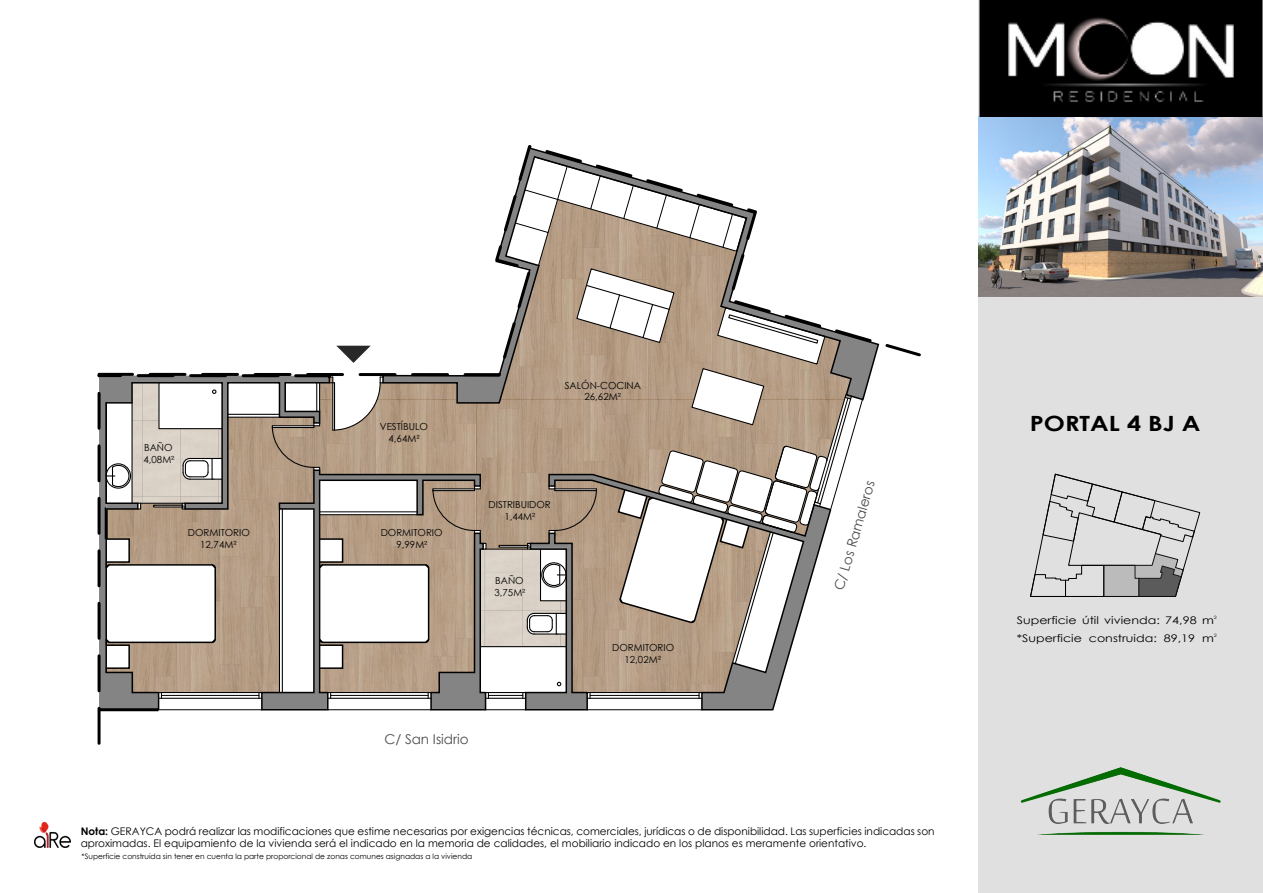
<style>
.page{position:relative;width:1263px;height:893px;background:#fff}
.page>*{position:absolute;margin:0;border:0;box-sizing:border-box;transform-origin:0 0}
.t1{font:700 21px "Century Gothic";color:#000;scale:1.2 1}
.t2{font:13.5px "Century Gothic";color:#4c4c4c}
.t3{font:10.5px/12px "Century Gothic";color:#000}
.t4{font:10.5px "Century Gothic";color:#000;scale:1.2 1}
.t5{font:9.75px/11.7px "Century Gothic";color:#000;text-align:center}
.t6{font:7.5px "Century Gothic";color:#000}
.t7{font:4.5px "Century Gothic";color:#000;scale:1.2 1}
.s1{font-weight:700}
</style>
<div class="page">
<div style="left:978px;top:296px;width:285px;height:597px;background:#e0e0e0"></div>
<img style="left:978px;top:0;width:285px;height:296px">
<img style="left:34px;top:822px;width:36px;height:25px">
<img style="left:1011px;top:763px;width:218px;height:84px">
<svg style="left:1030px;top:474px;width:170px;height:122px;background:#cacaca"></svg>
<svg style="left:97px;top:145px;width:824px;height:600px"></svg>
<p class="t5" style="left:143px;top:442px;width:33px;text-align:left">BAÑO<br>4,08M²</p>
<p class="t5" style="left:188px;top:527px;width:63px">DORMITORIO<br>12,74M²</p>
<p class="t5" style="left:380px;top:420px;width:50px">VESTÍBULO<br>4,64M²</p>
<p class="t5" style="left:381px;top:527px;width:63px">DORMITORIO<br>9,99M²</p>
<p class="t5" style="left:565px;top:379px;width:78px">SALÓN-COCINA<br>26,62M²</p>
<p class="t5" style="left:489px;top:498px;width:64px">DISTRIBUIDOR<br>1,44M²</p>
<p class="t5" style="left:494px;top:575px;width:33px;text-align:left">BAÑO<br>3,75M²</p>
<p class="t5" style="left:612px;top:642px;width:63px">DORMITORIO<br>12,02M²</p>
<p class="t2" style="left:384px;top:730px;width:86px">C/ San Isidrio</p>
<p class="t2" style="left:830px;top:587px;width:115px;rotate:-74deg">C/ Los Ramaleros</p>
<p class="t3" style="left:81px;top:825px;width:855px"><span class="s1">Nota:</span> GERAYCA podrá realizar las modificaciones que estime necesarias por exigencias técnicas, comerciales, jurídicas o de disponibilidad. Las superficies indicadas son aproximadas. El equipamiento de la vivienda será el indicado en la memoria de calidades, el mobiliario indicado en los planos es meramente orientativo.</p>
<p class="t6" style="left:82px;top:851px;width:392px">*Superficie construida sin tener en cuenta la parte proporcional de zonas comunes asignadas a la vivienda</p>
<h1 class="t1" style="left:1030px;top:407px;width:144px">PORTAL 4 BJ A</h1>
<p class="t4" style="left:1017px;top:612px;width:166px">Superficie útil vivienda: 74,98 m</p>
<p class="t7" style="left:1214px;top:614px;width:4px">2</p>
<p class="t4" style="left:1017px;top:630px;width:166px">*Superficie construida: 89,19 m</p>
<p class="t7" style="left:1214px;top:632px;width:4px">2</p>
</div>
